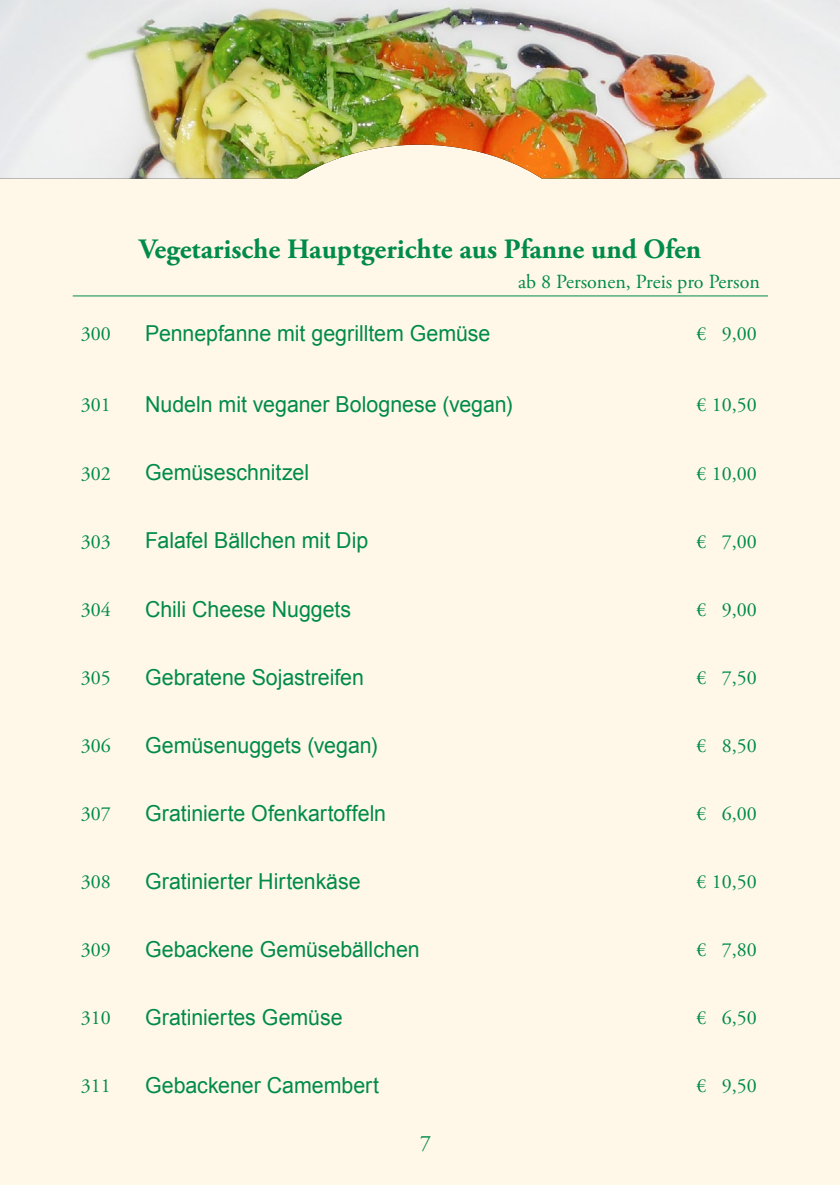
<style>
.page{position:relative;width:840px;height:1191px;background:#fff}
.page>*{position:absolute;margin:0;border:0;box-sizing:border-box;transform-origin:0 0}
.t1{font:700 28px "Adobe Garamond Pro";color:#008b48}
.t2{font:22px "Arial";color:#008b48}
.t3{font:22px "Adobe Garamond Pro";color:#008b48}
.t4{font:20px "Adobe Garamond Pro";color:#008b48}
</style>
<div class="page">
<div style="left:0;top:0;width:839px;height:1184px;background:#fff8e8"></div>
<img style="left:0;top:0;width:839px;height:179px">
<hr style="left:73px;top:295px;width:64px;height:1px;background:#008b48">
<hr style="left:137px;top:295px;width:551px;height:1px;background:#008b48">
<hr style="left:688px;top:295px;width:79px;height:1px;background:#008b48">
<p class="t1" style="left:139px;top:233px;width:563px">Vegetarische Hauptgerichte aus Pfanne und Ofen</p>
<p class="t4" style="left:518px;top:269px;width:243px">ab 8 Personen, Preis pro Person</p>
<p class="t4" style="left:81px;top:322px;width:31px">300</p>
<p class="t2" style="left:145px;top:319px;width:346px">Pennepfanne mit gegrilltem Gemüse</p>
<p class="t4" style="left:696px;top:322px;width:61px">€ 9,00</p>
<p class="t4" style="left:81px;top:393px;width:31px">301</p>
<p class="t2" style="left:145px;top:390px;width:369px">Nudeln mit veganer Bolognese (vegan)</p>
<p class="t4" style="left:696px;top:393px;width:61px">€ 10,50</p>
<p class="t4" style="left:81px;top:461px;width:31px">302</p>
<p class="t2" style="left:145px;top:458px;width:165px">Gemüseschnitzel</p>
<p class="t4" style="left:696px;top:461px;width:61px">€ 10,00</p>
<p class="t4" style="left:81px;top:529px;width:31px">303</p>
<p class="t2" style="left:145px;top:526px;width:224px">Falafel Bällchen mit Dip</p>
<p class="t4" style="left:696px;top:529px;width:61px">€ 7,00</p>
<p class="t4" style="left:81px;top:597px;width:31px">304</p>
<p class="t2" style="left:145px;top:594px;width:207px">Chili Cheese Nuggets</p>
<p class="t4" style="left:696px;top:597px;width:61px">€ 9,00</p>
<p class="t4" style="left:81px;top:665px;width:31px">305</p>
<p class="t2" style="left:145px;top:662px;width:220px">Gebratene Sojastreifen</p>
<p class="t4" style="left:696px;top:665px;width:61px">€ 7,50</p>
<p class="t4" style="left:81px;top:733px;width:31px">306</p>
<p class="t2" style="left:145px;top:730px;width:234px">Gemüsenuggets (vegan)</p>
<p class="t4" style="left:696px;top:733px;width:61px">€ 8,50</p>
<p class="t4" style="left:81px;top:801px;width:31px">307</p>
<p class="t2" style="left:145px;top:798px;width:242px">Gratinierte Ofenkartoffeln</p>
<p class="t4" style="left:696px;top:801px;width:61px">€ 6,00</p>
<p class="t4" style="left:81px;top:869px;width:31px">308</p>
<p class="t2" style="left:145px;top:866px;width:217px">Gratinierter Hirtenkäse</p>
<p class="t4" style="left:696px;top:869px;width:61px">€ 10,50</p>
<p class="t4" style="left:81px;top:938px;width:31px">309</p>
<p class="t2" style="left:145px;top:935px;width:276px">Gebackene Gemüsebällchen</p>
<p class="t4" style="left:696px;top:938px;width:61px">€ 7,80</p>
<p class="t4" style="left:81px;top:1006px;width:31px">310</p>
<p class="t2" style="left:145px;top:1003px;width:199px">Gratiniertes Gemüse</p>
<p class="t4" style="left:696px;top:1006px;width:61px">€ 6,50</p>
<p class="t4" style="left:81px;top:1074px;width:31px">311</p>
<p class="t2" style="left:145px;top:1071px;width:235px">Gebackener Camembert</p>
<p class="t4" style="left:696px;top:1074px;width:61px">€ 9,50</p>
<p class="t3" style="left:420px;top:1129px;width:12px">7</p>
</div>
